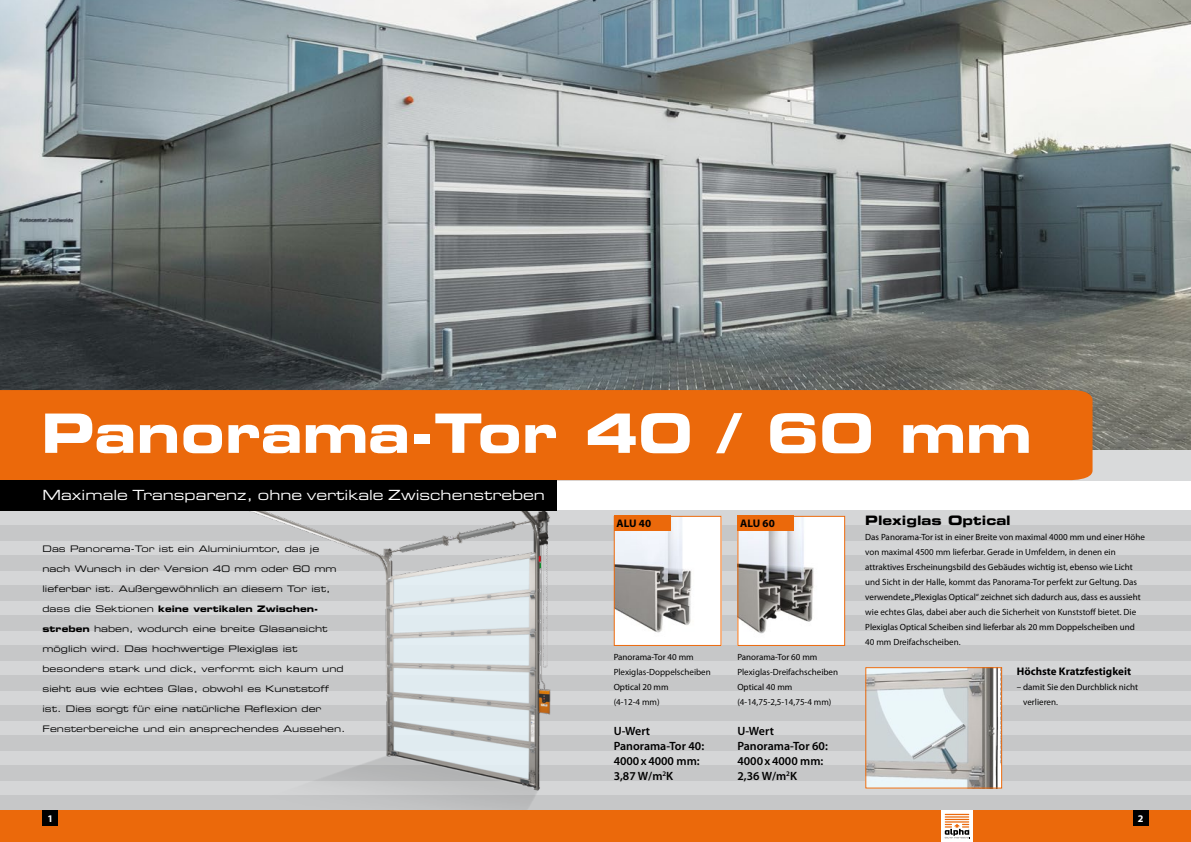
<style>
.page{position:relative;width:1191px;height:842px;background:#fff}
.page>*{position:absolute;margin:0;border:0;box-sizing:border-box;transform-origin:0 0}
.t1{font:54.3px "Eurostile Bold Extended Two";color:#fff}
.t2{font:14px "Eurostile Extended Two";color:#fff}
.t3{font:13px "Eurostile Bold Extended Two";color:#000}
.t4{font:600 12px/15px "Myriad Pro";color:#000}
.t5{font:700 11px "Myriad Pro";color:#000}
.t6{font:700 10.2px "Myriad Pro";color:#fff}
.t7{font:9px/15px "Myriad Pro";color:#000}
.t8{font:9px "Eurostile Extended Two";color:#000}
.t9{font:9px "Eurostile Bold Extended Two";color:#000}
.s1{font-family:"Eurostile Extended Two"}
.s2{font-family:"Eurostile Bold Extended Two"}
</style>
<div class="page">
<div style="left:0;top:510px;width:1191px;height:332px;background:#d5d6d7"></div>
<div style="left:0;top:525px;width:1191px;height:15px;background:#c6c7c8"></div>
<div style="left:0;top:555px;width:1191px;height:15px;background:#c6c7c8"></div>
<div style="left:0;top:585px;width:1191px;height:15px;background:#c6c7c8"></div>
<div style="left:0;top:615px;width:1191px;height:15px;background:#c6c7c8"></div>
<div style="left:0;top:645px;width:1191px;height:15px;background:#c6c7c8"></div>
<div style="left:0;top:675px;width:1191px;height:15px;background:#c6c7c8"></div>
<div style="left:0;top:705px;width:1191px;height:15px;background:#c6c7c8"></div>
<div style="left:0;top:735px;width:1191px;height:15px;background:#c6c7c8"></div>
<div style="left:0;top:765px;width:1191px;height:15px;background:#c6c7c8"></div>
<div style="left:0;top:795px;width:1191px;height:15px;background:#c6c7c8"></div>
<img style="left:221px;top:480px;width:362px;height:330px">
<img style="left:0;top:0;width:1191px;height:449px">
<div style="left:0;top:390px;width:1092px;height:90px;background:#eb690b"></div>
<div style="left:0;top:480px;width:557px;height:30px;background:#000"></div>
<img style="left:616px;top:518px;width:103px;height:126px">
<div style="left:614px;top:516px;width:107px;height:130px;border:1px solid #eb690b"></div>
<div style="left:614px;top:516px;width:56px;height:15px;background:#eb690b"></div>
<img style="left:739px;top:518px;width:104px;height:126px">
<div style="left:737px;top:516px;width:108px;height:130px;border:1px solid #eb690b"></div>
<div style="left:737px;top:516px;width:57px;height:15px;background:#eb690b"></div>
<img style="left:867px;top:669px;width:133px;height:117px">
<div style="left:865px;top:667px;width:137px;height:121px;border:1px solid #eb690b"></div>
<div style="left:595px;top:810px;width:596px;height:32px;background:#eb690b"></div>
<div style="left:0;top:810px;width:595px;height:32px;background:#eb690b"></div>
<div style="left:1133px;top:810px;width:15px;height:15px;background:#000"></div>
<div style="left:43px;top:810px;width:15px;height:15px;background:#000"></div>
<svg style="left:941px;top:810px;width:32px;height:32px"></svg>
<svg style="left:944px;top:814px;width:26px;height:24px"></svg>
<h1 class="t1" style="left:41px;top:395px;width:992px">Panorama-Tor 40 / 60 mm</h1>
<h2 class="t2" style="left:43px;top:485px;width:504px">Maximale Transparenz, ohne vertikale Zwischenstreben</h2>
<p class="t8" style="left:43px;top:543px;width:278px">Das Panorama-Tor ist ein Aluminiumtor, das je</p>
<p class="t8" style="left:43px;top:563px;width:295px">nach Wunsch in der Version 40 mm oder 60 mm</p>
<p class="t8" style="left:43px;top:583px;width:289px">lieferbar ist. Außergewöhnlich an diesem Tor ist,</p>
<p class="t9" style="left:43px;top:602px;width:277px"><span class="s1">dass die Sektionen</span> keine vertikalen Zwischen-</p>
<p class="t8" style="left:43px;top:623px;width:286px"><span class="s2">streben</span> haben, wodurch eine breite Glasansicht</p>
<p class="t8" style="left:43px;top:643px;width:256px">möglich wird. Das hochwertige Plexiglas ist</p>
<p class="t8" style="left:43px;top:663px;width:303px">besonders stark und dick, verformt sich kaum und</p>
<p class="t8" style="left:43px;top:683px;width:288px">sieht aus wie echtes Glas, obwohl es Kunststoff</p>
<p class="t8" style="left:43px;top:703px;width:280px">ist. Dies sorgt für eine natürliche Reflexion der</p>
<p class="t8" style="left:43px;top:723px;width:304px">Fensterbereiche und ein ansprechendes Aussehen.</p>
<p class="t5" style="left:616px;top:517px;width:36px">ALU 40</p>
<p class="t5" style="left:740px;top:517px;width:36px">ALU 60</p>
<p class="t7" style="left:613px;top:649px;width:99px">Panorama-Tor 40 mm<br>Plexiglas-Doppelscheiben<br>Optical 20 mm<br>(4-12-4 mm)</p>
<h3 class="t4" style="left:613px;top:723px;width:92px">U-Wert<br>Panorama-Tor 40:<br>4000x4000 mm:<br>3,87 W/m<sup>2</sup>K</h3>
<p class="t7" style="left:737px;top:649px;width:102px">Panorama-Tor 60 mm<br>Plexiglas-Dreifachscheiben<br>Optical 40 mm (4-14,75-2,5-14,75-4 mm)</p>
<h3 class="t4" style="left:737px;top:723px;width:92px">U-Wert<br>Panorama-Tor 60:<br>4000x4000 mm:<br>2,36 W/m<sup>2</sup>K</h3>
<h3 class="t3" style="left:865px;top:511px;width:147px">Plexiglas Optical</h3>
<p class="t7" style="left:865px;top:529px;width:281px">Das Panorama-Tor ist in einer Breite von maximal 4000 mm und einer Höhe von maximal 4500 mm lieferbar. Gerade in Umfeldern, in denen ein attraktives Erscheinungsbild des Gebäudes wichtig ist, ebenso wie Licht und Sicht in der Halle, kommt das Panorama-Tor perfekt zur Geltung. Das verwendete „Plexiglas Optical“ zeichnet sich dadurch aus, dass es aussieht wie echtes Glas, dabei aber auch die Sicherheit von Kunststoff bietet. Die Plexiglas Optical Scheiben sind lieferbar als 20 mm Doppelscheiben und 40 mm Dreifachscheiben.</p>
<p class="t5" style="left:1016px;top:664px;width:116px">Höchste Kratzfestigkeit</p>
<p class="t7" style="left:1023px;top:679px;width:116px;text-indent:-6px">– damit Sie den Durchblick nicht verlieren.</p>
<p class="t6" style="left:47px;top:811px;width:7px">1</p>
<p class="t6" style="left:1138px;top:811px;width:7px">2</p>
</div>
